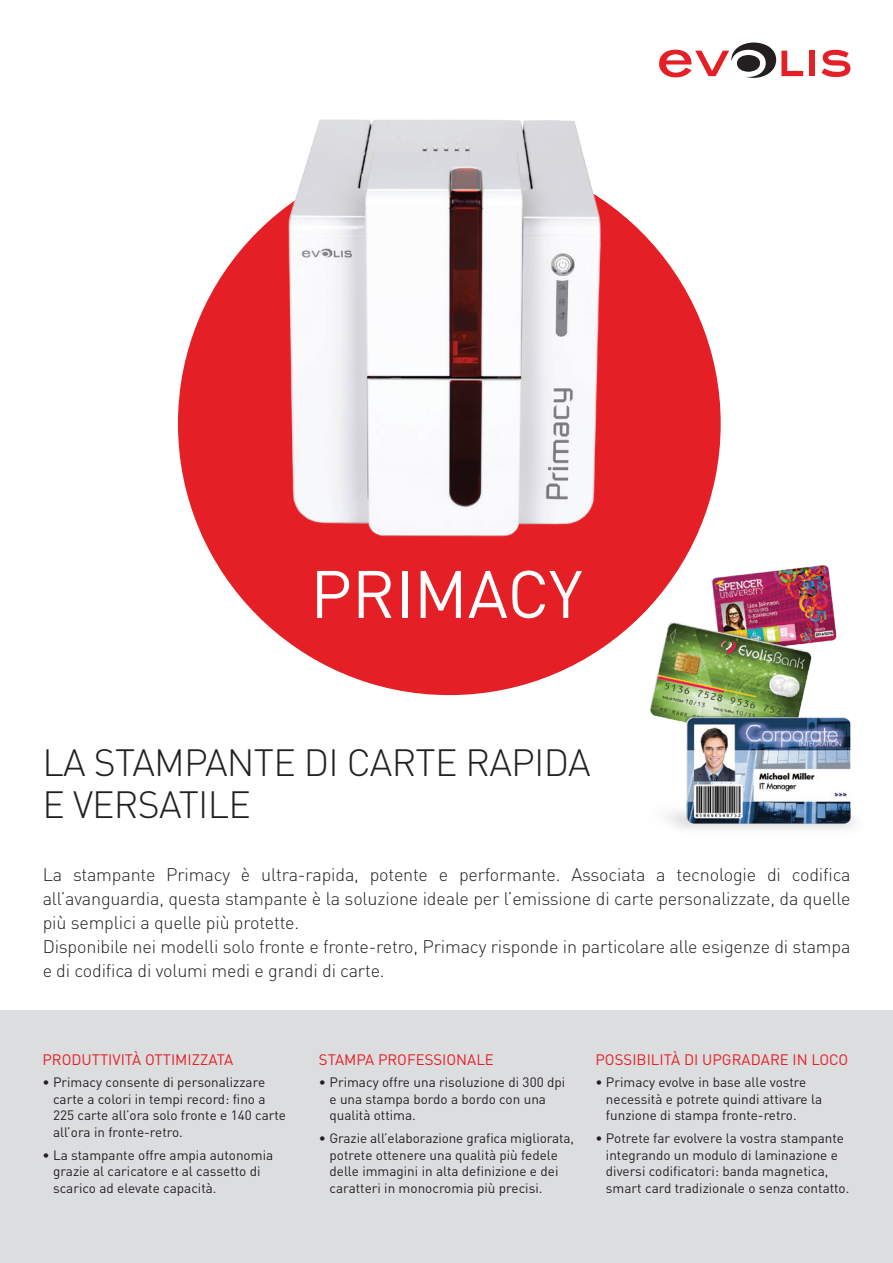
<style>
.page{position:relative;width:893px;height:1263px;background:#fff}
.page>*{position:absolute;margin:0;border:0;box-sizing:border-box;transform-origin:0 0}
.t1{font:66px "DINOT";color:#fff}
.t2{font:300 37.5px/42px "DIN";letter-spacing:-.02em;color:#231f20}
.t3{font:300 18px/24px "DIN";letter-spacing:-.01em;color:#231f20}
.t4{font:15px "DINOT";color:#e41f25}
.t5{font:13.5px/16.5px "DINOT";color:#231f20}
</style>
<div class="page">
<div style="left:178px;top:152px;width:543px;height:543px;background:#e41f25;border-radius:50%"></div>
<div style="left:0;top:1010px;width:893px;height:253px;background:#dcdddf"></div>
<div style="left:809px;top:51px;width:6px;height:25px;background:#e41f25"></div>
<svg style="left:822px;top:50px;width:28px;height:27px"></svg>
<svg style="left:659px;top:43px;width:144px;height:35px"></svg>
<img style="left:621px;top:548px;width:234px;height:281px">
<img style="left:262px;top:119px;width:375px;height:442px">
<h1 class="t1" style="left:310px;top:553px;width:274px">PRIMACY</h1>
<h2 class="t2" style="left:43px;top:741px;width:550px">LA STAMPANTE DI CARTE RAPIDA<br>E VERSATILE</h2>
<p class="t3" style="left:43px;top:862px;width:809px">La stampante Primacy è ultra-rapida, potente e performante. Associata a tecnologie di codifica all’avanguardia, questa stampante è la soluzione ideale per l’emissione di carte personalizzate, da quelle più semplici a quelle più protette.<br>Disponibile nei modelli solo fronte e fronte-retro, Primacy risponde in particolare alle esigenze di stampa e di codifica di volumi medi e grandi di carte.</p>
<p class="t4" style="left:43px;top:1050px;width:192px">PRODUTTIVITÀ OTTIMIZZATA</p>
<p class="t5" style="left:53px;top:1074px;width:235px;text-indent:-11px">• Primacy consente di personalizzare carte a colori in tempi record: fino a 225 carte all’ora solo fronte e 140 carte all’ora in fronte-retro.</p>
<p class="t5" style="left:53px;top:1146px;width:222px;text-indent:-11px">• La stampante offre ampia autonomia grazie al caricatore e al cassetto di scarico ad elevate capacità.</p>
<p class="t4" style="left:319px;top:1050px;width:177px">STAMPA PROFESSIONALE</p>
<p class="t5" style="left:329px;top:1074px;width:237px;text-indent:-11px">• Primacy offre una risoluzione di 300 dpi e una stampa bordo a bordo con una qualità ottima.</p>
<p class="t5" style="left:329px;top:1130px;width:246px;text-indent:-11px">• Grazie all’elaborazione grafica migliorata, potrete ottenere una qualità più fedele delle immagini in alta definizione e dei caratteri in monocromia più precisi.</p>
<p class="t4" style="left:595px;top:1050px;width:254px">POSSIBILITÀ DI UPGRADARE IN LOCO</p>
<p class="t5" style="left:606px;top:1074px;width:218px;text-indent:-11px">• Primacy evolve in base alle vostre necessità e potrete quindi attivare la funzione di stampa fronte-retro.</p>
<p class="t5" style="left:606px;top:1130px;width:245px;text-indent:-11px">• Potrete far evolvere la vostra stampante integrando un modulo di laminazione e diversi codificatori: banda magnetica, smart card tradizionale o senza contatto.</p>
</div>
